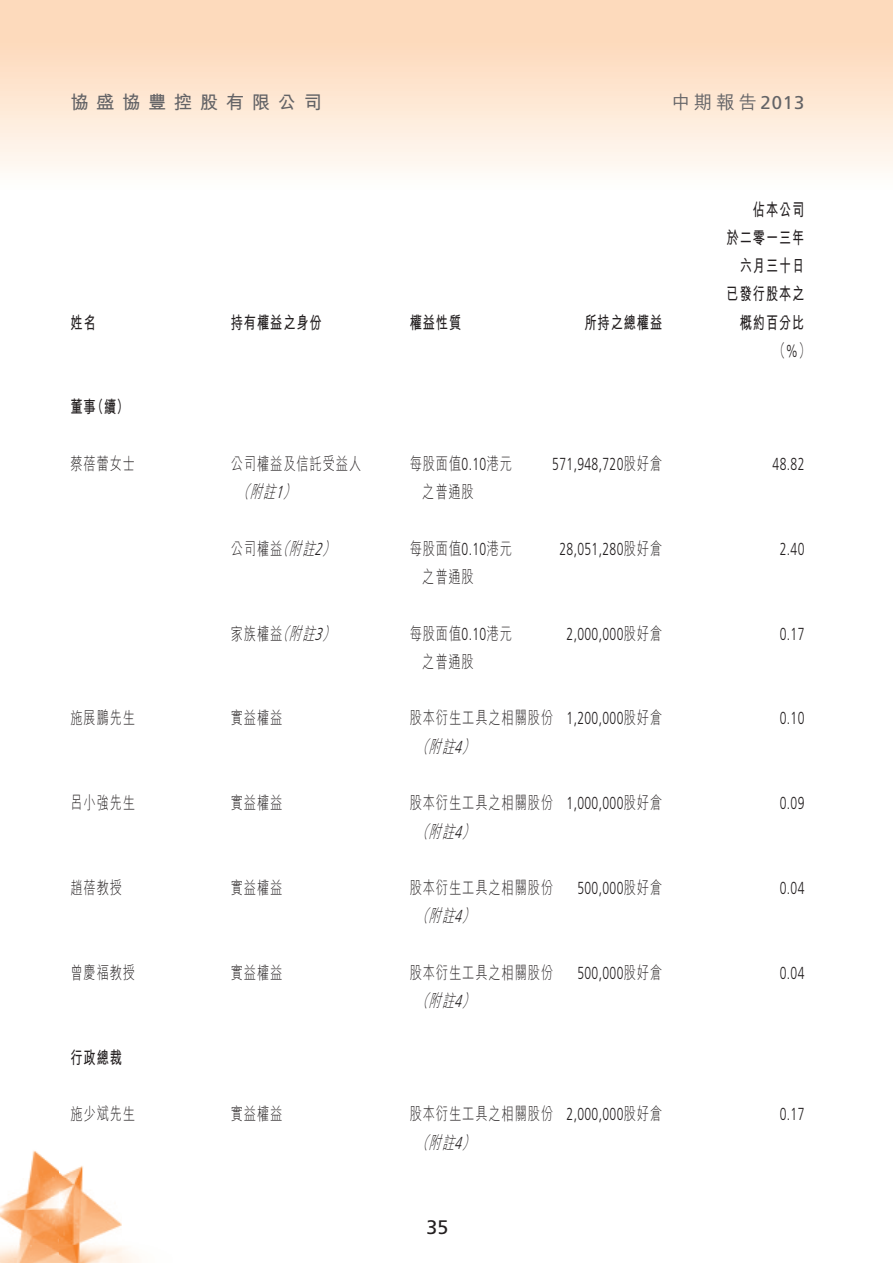
<style>
.page{position:relative;width:893px;height:1263px;background:#fff}
.page>*{position:absolute;margin:0;border:0;box-sizing:border-box;transform-origin:0 0}
.t1{font:19.65px "Frutiger LT Std";color:#231f20}
.t2{font:18.45px "M Hei HK Bold B5 pc H";letter-spacing:.4em;color:#636366}
.t3{font:18.45px "M Hei HK Medium B5 pc H";color:#636366}
.t4{font:17.4px "M Hei HK Light B5 pc H";letter-spacing:.08em;color:#231f20;scale:.7 1}
.t5{font:300 17.4px "Frutiger LT Std";letter-spacing:.03em;color:#231f20;scale:.7 1}
.t6{font:17.4px/28.2px "M Hei HK Bold B5 pc H";letter-spacing:.08em;color:#231f20;text-align:right;scale:.7 1}
.t7{font:italic 17.4px "M Hei HK Light B5 pc H";color:#231f20;scale:.7 1}
.s1{font-family:"Frutiger LT Std"}
.s2{font-family:"Frutiger LT Std";font-weight:300}
.s3{font-family:"M Hei HK Light B5 pc H";font-weight:400}
.s4{font-style:italic}
.s5{font-family:"Frutiger LT Std";font-weight:300;font-style:italic}
</style>
<div class="page">
<svg style="left:0;top:0;width:892px;height:171px"></svg>
<img style="left:0;top:1150px;width:139px;height:113px">
<p class="t2" style="left:70px;top:95px;width:253px">協盛協豐控股有限公司</p>
<p class="t3" style="left:671px;top:95px;width:134px">中期報告<span class="s1">2013</span></p>
<p class="t6" style="left:726px;top:197px;width:113px">佔本公司<br>於二零一三年六月三十日已發行股本之</p>
<p class="t6" style="left:70px;top:310px;width:38px">姓名</p>
<p class="t6" style="left:231px;top:310px;width:131px">持有權益之身份</p>
<p class="t6" style="left:409px;top:310px;width:75px">權益性質</p>
<p class="t6" style="left:584px;top:310px;width:113px">所持之總權益</p>
<p class="t6" style="left:739px;top:310px;width:94px">概約百分比</p>
<p class="t4" style="left:773px;top:344px;width:55px">（<span class="s2">%</span>）</p>
<p class="t6" style="left:70px;top:395px;width:85px">董事（續）</p>
<p class="t4" style="left:70px;top:457px;width:94px">蔡蓓蕾女士</p>
<p class="t4" style="left:231px;top:457px;width:188px">公司權益及信託受益人</p>
<p class="t4" style="left:409px;top:457px;width:148px">每股面值<span class="s2">0.10</span>港元</p>
<p class="t5" style="left:552px;top:456px;width:158px">571,948,720<span class="s3">股好倉</span></p>
<p class="t5" style="left:772px;top:456px;width:47px">48.82</p>
<p class="t7" style="left:237px;top:485px;width:90px">（附註<span class="s2">1</span>）</p>
<p class="t4" style="left:422px;top:485px;width:75px">之普通股</p>
<p class="t4" style="left:231px;top:542px;width:155px">公司權益<span class="s4">（附註</span><span class="s5">2</span><span class="s4">）</span></p>
<p class="t4" style="left:409px;top:542px;width:148px">每股面值<span class="s2">0.10</span>港元</p>
<p class="t5" style="left:559px;top:541px;width:148px">28,051,280<span class="s3">股好倉</span></p>
<p class="t5" style="left:779px;top:541px;width:37px">2.40</p>
<p class="t4" style="left:422px;top:570px;width:75px">之普通股</p>
<p class="t4" style="left:231px;top:627px;width:155px">家族權益<span class="s4">（附註</span><span class="s5">3</span><span class="s4">）</span></p>
<p class="t4" style="left:409px;top:627px;width:148px">每股面值<span class="s2">0.10</span>港元</p>
<p class="t5" style="left:566px;top:625px;width:138px">2,000,000<span class="s3">股好倉</span></p>
<p class="t5" style="left:779px;top:625px;width:37px">0.17</p>
<p class="t4" style="left:422px;top:655px;width:75px">之普通股</p>
<p class="t4" style="left:70px;top:711px;width:94px">施展鵬先生</p>
<p class="t4" style="left:231px;top:711px;width:75px">實益權益</p>
<p class="t4" style="left:409px;top:711px;width:362px">股本衍生工具之相關股份 <span class="s2">1,200,000</span>股好倉</p>
<p class="t5" style="left:779px;top:710px;width:37px">0.10</p>
<p class="t7" style="left:416px;top:740px;width:90px">（附註<span class="s2">4</span>）</p>
<p class="t4" style="left:70px;top:796px;width:94px">呂小強先生</p>
<p class="t4" style="left:231px;top:796px;width:75px">實益權益</p>
<p class="t4" style="left:409px;top:796px;width:362px">股本衍生工具之相關股份 <span class="s2">1,000,000</span>股好倉</p>
<p class="t5" style="left:779px;top:795px;width:37px">0.09</p>
<p class="t7" style="left:416px;top:825px;width:90px">（附註<span class="s2">4</span>）</p>
<p class="t4" style="left:70px;top:881px;width:75px">趙蓓教授</p>
<p class="t4" style="left:231px;top:881px;width:75px">實益權益</p>
<p class="t4" style="left:409px;top:881px;width:206px">股本衍生工具之相關股份</p>
<p class="t5" style="left:577px;top:880px;width:123px">500,000<span class="s3">股好倉</span></p>
<p class="t5" style="left:779px;top:880px;width:37px">0.04</p>
<p class="t7" style="left:416px;top:909px;width:90px">（附註<span class="s2">4</span>）</p>
<p class="t4" style="left:70px;top:966px;width:94px">曾慶福教授</p>
<p class="t4" style="left:231px;top:966px;width:75px">實益權益</p>
<p class="t4" style="left:409px;top:966px;width:206px">股本衍生工具之相關股份</p>
<p class="t5" style="left:577px;top:965px;width:123px">500,000<span class="s3">股好倉</span></p>
<p class="t5" style="left:779px;top:965px;width:37px">0.04</p>
<p class="t7" style="left:416px;top:994px;width:90px">（附註<span class="s2">4</span>）</p>
<p class="t6" style="left:70px;top:1046px;width:75px">行政總裁</p>
<p class="t4" style="left:70px;top:1107px;width:94px">施少斌先生</p>
<p class="t4" style="left:231px;top:1107px;width:75px">實益權益</p>
<p class="t4" style="left:409px;top:1107px;width:362px">股本衍生工具之相關股份 <span class="s2">2,000,000</span>股好倉</p>
<p class="t5" style="left:779px;top:1106px;width:37px">0.17</p>
<p class="t7" style="left:416px;top:1136px;width:90px">（附註<span class="s2">4</span>）</p>
<p class="t1" style="left:426px;top:1217px;width:23px">35</p>
</div>
